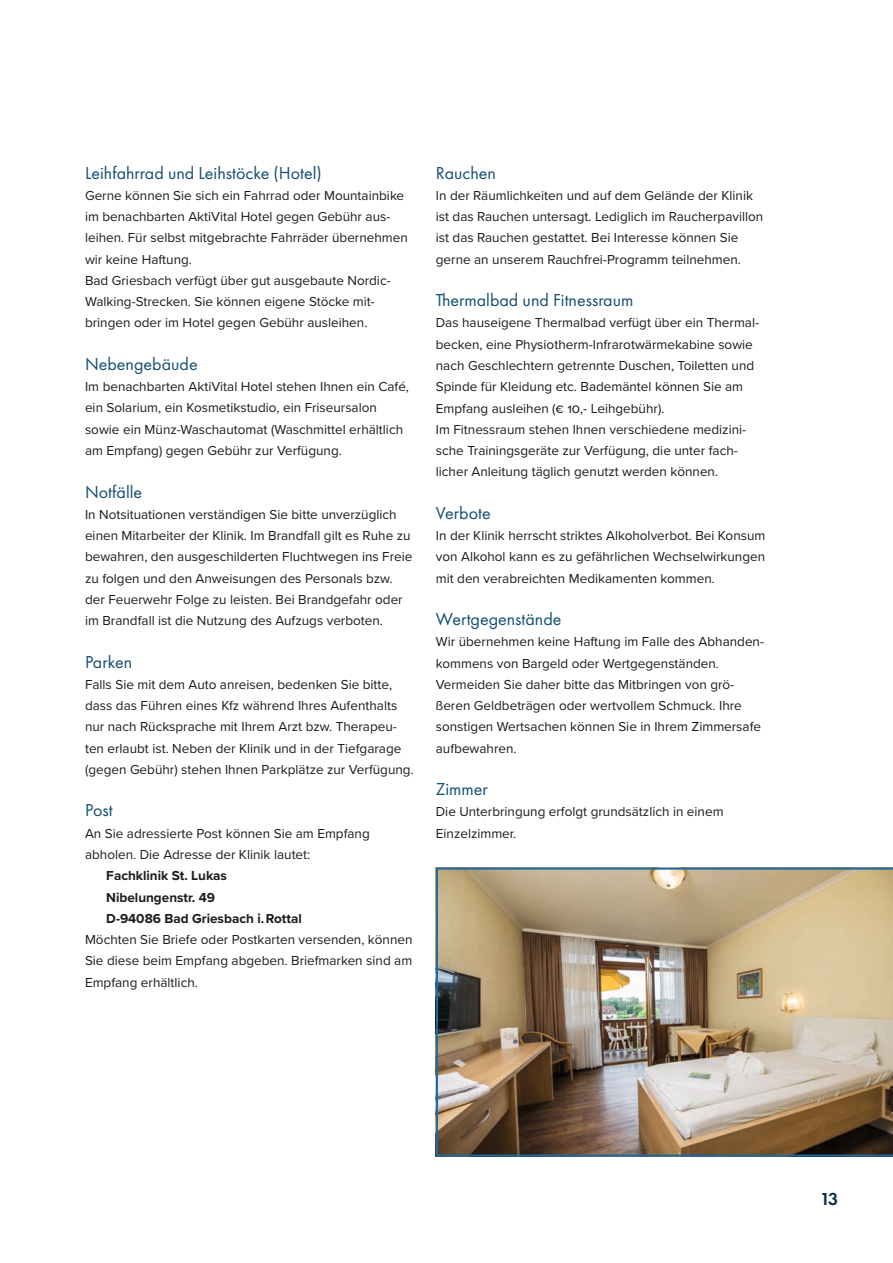
<style>
.page{position:relative;width:893px;height:1263px;background:#fff}
.page>*{position:absolute;margin:0;border:0;box-sizing:border-box;transform-origin:0 0}
.t1{font:18px "Futura PT";color:#144e72}
.t2{font:600 18px "Futura PT";color:#0c3047}
.t3{font:13.5px/21.3px "Proxima Nova";color:#1c1a1b}
.t4{font:700 13.5px/21.3px "Proxima Nova";color:#1c1a1b}
</style>
<div class="page">
<img style="left:436px;top:867px;width:457px;height:290px">
<h1 class="t1" style="left:85px;top:162px;width:238px">Leihfahrrad und Leihstöcke (Hotel)</h1>
<p class="t3" style="left:85px;top:184px;width:324px">Gerne können Sie sich ein Fahrrad oder Mountainbike im benachbarten AktiVital Hotel gegen Gebühr aus&shy;leihen. Für selbst mitgebrachte Fahrräder übernehmen wir keine Haftung.<br>Bad Griesbach verfügt über gut ausgebaute Nordic-Walking-Strecken. Sie können eigene Stöcke mit&shy;bringen oder im Hotel gegen Gebühr ausleihen.</p>
<h1 class="t1" style="left:85px;top:353px;width:114px">Nebengebäude</h1>
<p class="t3" style="left:85px;top:375px;width:325px">Im benachbarten AktiVital Hotel stehen Ihnen ein Café, ein Solarium, ein Kosmetikstudio, ein Friseursalon sowie ein Münz-Waschautomat (Waschmittel erhältlich am Empfang) gegen Gebühr zur Verfügung.</p>
<h1 class="t1" style="left:85px;top:481px;width:59px">Notfälle</h1>
<p class="t3" style="left:85px;top:503px;width:329px">In Notsituationen verständigen Sie bitte unverzüglich einen Mitarbeiter der Klinik. Im Brandfall gilt es Ruhe zu bewahren, den ausgeschilderten Fluchtwegen ins Freie zu folgen und den Anweisungen des Personals bzw. der Feuerwehr Folge zu leisten. Bei Brandgefahr oder im Brandfall ist die Nutzung des Aufzugs verboten.</p>
<h1 class="t1" style="left:85px;top:651px;width:49px">Parken</h1>
<p class="t3" style="left:85px;top:673px;width:330px">Falls Sie mit dem Auto anreisen, bedenken Sie bitte, dass das Führen eines Kfz während Ihres Aufenthalts nur nach Rücksprache mit Ihrem Arzt bzw. Therapeu&shy;ten erlaubt ist. Neben der Klinik und in der Tiefgarage (gegen Gebühr) stehen Ihnen Parkplätze zur Verfügung.</p>
<h1 class="t1" style="left:85px;top:800px;width:29px">Post</h1>
<p class="t3" style="left:85px;top:822px;width:286px">An Sie adressierte Post können Sie am Empfang abholen. Die Adresse der Klinik lautet:</p>
<p class="t4" style="left:106px;top:865px;width:197px">Fachklinik St. Lukas<br>Nibelungenstr. 49<br>D-94086 Bad Griesbach i. Rottal</p>
<p class="t3" style="left:85px;top:928px;width:329px;text-align:justify">Möchten Sie Briefe oder Postkarten versenden, können Sie diese beim Empfang abgeben. Briefmarken sind am Empfang erhältlich.</p>
<h1 class="t1" style="left:436px;top:162px;width:61px">Rauchen</h1>
<p class="t3" style="left:436px;top:184px;width:329px">In der Räumlichkeiten und auf dem Gelände der Klinik ist das Rauchen untersagt. Lediglich im Raucherpavillon ist das Rauchen gestattet. Bei Interesse können Sie gerne an unserem Rauchfrei-Programm teilnehmen.</p>
<h1 class="t1" style="left:436px;top:289px;width:199px">Thermalbad und Fitnessraum</h1>
<p class="t3" style="left:436px;top:312px;width:325px">Das hauseigene Thermalbad verfügt über ein Thermal&shy;becken, eine Physiotherm-Infrarotwärmekabine sowie nach Geschlechtern getrennte Duschen, Toiletten und Spinde für Kleidung etc. Bademäntel können Sie am Empfang ausleihen (€ 10,- Leihgebühr).<br>Im Fitnessraum stehen Ihnen verschiedene medizini&shy;sche Trainingsgeräte zur Verfügung, die unter fach&shy;licher Anleitung täglich genutzt werden können.</p>
<h1 class="t1" style="left:436px;top:502px;width:56px">Verbote</h1>
<p class="t3" style="left:436px;top:524px;width:331px;text-align:justify">In der Klinik herrscht striktes Alkoholverbot. Bei Konsum von Alkohol kann es zu gefährlichen Wechselwirkungen mit den verabreichten Medikamenten kommen.</p>
<h1 class="t1" style="left:436px;top:608px;width:127px">Wertgegenstände</h1>
<p class="t3" style="left:436px;top:631px;width:330px">Wir übernehmen keine Haftung im Falle des Abhanden&shy;kommens von Bargeld oder Wertgegenständen.<br>Vermeiden Sie daher bitte das Mitbringen von grö&shy;ßeren Geldbeträgen oder wertvollem Schmuck. Ihre sonstigen Wertsachen können Sie in Ihrem Zimmersafe aufbewahren.</p>
<h1 class="t1" style="left:436px;top:778px;width:54px">Zimmer</h1>
<p class="t3" style="left:436px;top:801px;width:289px">Die Unterbringung erfolgt grundsätzlich in einem<br>Einzelzimmer.</p>
<h1 class="t2" style="left:820px;top:1188px;width:20px">13</h1>
</div>
